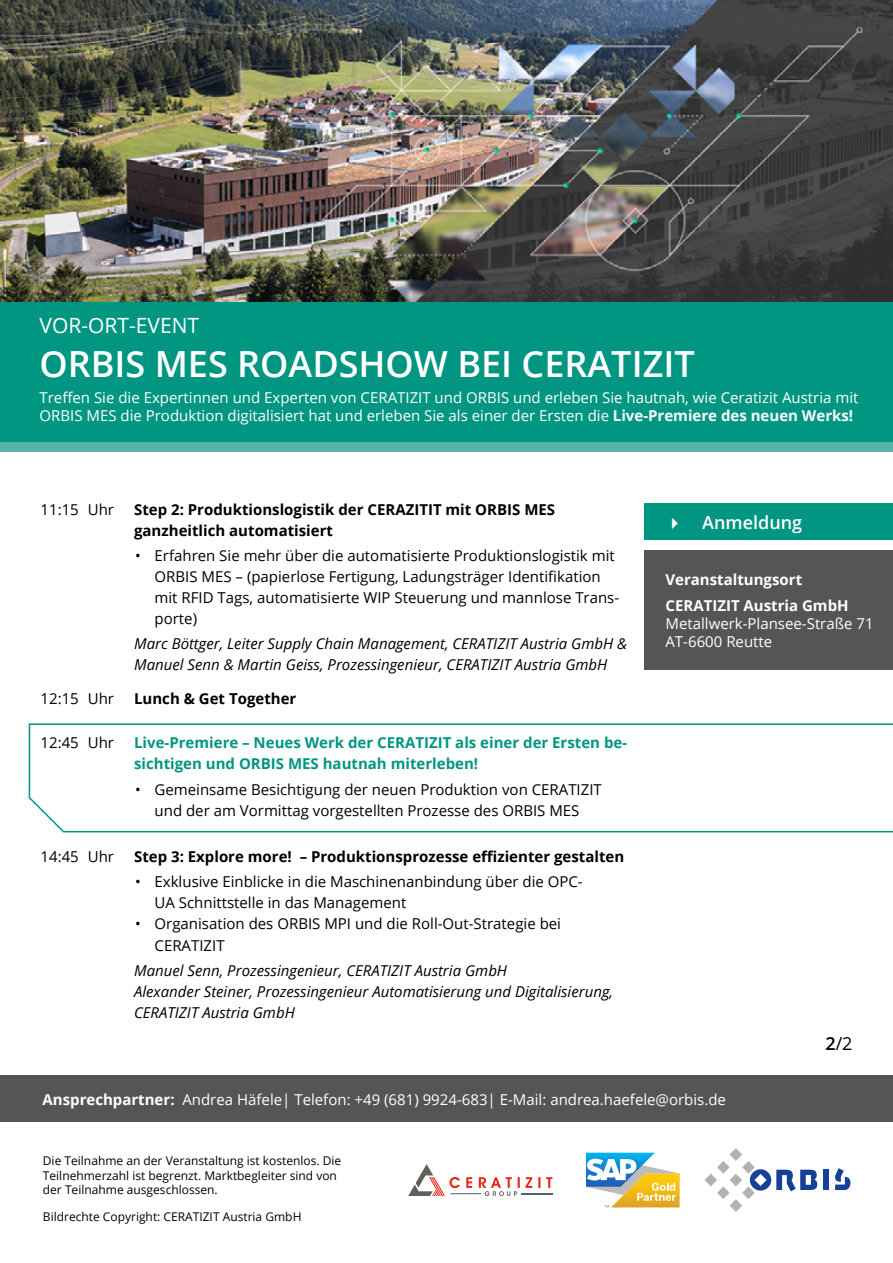
<style>
.page{position:relative;width:893px;height:1263px;background:#fff}
.page>*{position:absolute;margin:0;border:0;box-sizing:border-box;transform-origin:0 0}
.t1{font:600 36px "Open Sans";color:#fff}
.t2{font:21px "Open Sans";color:#fff}
.t3{font:600 18px "Open Sans";color:#fff}
.t4{font:18px "Open Sans";color:#000}
.t5{font:15px/21px "Open Sans";color:#000}
.t6{font:15px/18px "Open Sans";color:#fff}
.t7{font:italic 15px/21px "Open Sans";color:#000}
.t8{font:700 15px/21px "Open Sans";color:#000}
.t9{font:700 15px/21px "Open Sans";color:#009681}
.t10{font:700 15px/26.5px "Open Sans";color:#fff}
.t11{font:12px/14.4px "Open Sans";color:#000}
.s1{font-weight:700}
.s2{font-weight:600}
</style>
<div class="page">
<div style="left:0;top:298px;width:893px;height:145px;background:#009681"></div>
<div style="left:0;top:442px;width:893px;height:10px;background:#56b3a7"></div>
<div style="left:644px;top:503px;width:249px;height:37px;background:#009681"></div>
<div style="left:0;top:1076px;width:893px;height:46px;background:#555"></div>
<div style="left:823px;top:1170px;width:6px;height:20px;background:#164194"></div>
<svg style="left:704px;top:1148px;width:113px;height:64px"></svg>
<svg style="left:835px;top:1168px;width:15px;height:22px"></svg>
<div style="left:644px;top:551px;width:249px;height:119px;background:#555"></div>
<img style="left:0;top:0;width:893px;height:302px">
<svg style="left:586px;top:1153px;width:93px;height:54px"></svg>
<svg style="left:408px;top:1164px;width:144px;height:32px"></svg>
<svg style="left:28px;top:723px;width:865px;height:110px"></svg>
<h2 class="t2" style="left:40px;top:311px;width:161px">VOR-ORT-EVENT</h2>
<h1 class="t1" style="left:40px;top:339px;width:657px">ORBIS MES ROADSHOW BEI CERATIZIT</h1>
<p class="t6" style="left:40px;top:388px;width:820px">Treffen Sie die Expertinnen und Experten von CERATIZIT und ORBIS und erleben Sie hautnah, wie Ceratizit Austria mit<br>ORBIS MES die Produktion digitalisiert hat und erleben Sie als einer der Ersten die <span class="s1">Live-Premiere des neuen Werks!</span></p>
<p class="t5" style="left:41px;top:498px;width:75px">11:15 Uhr</p>
<p class="t8" style="left:134px;top:498px;width:423px">Step 2: Produktionslogistik der CERAZITIT mit ORBIS MES ganzheitlich automatisiert</p>
<p class="t5" style="left:155px;top:545px;width:466px;text-indent:-19px">• Erfahren Sie mehr über die automatisierte Produktionslogistik mit ORBIS MES – (papierlose Fertigung, Ladungsträger Identifikation mit RFID Tags, automatisierte WIP Steuerung und mannlose Trans&shy;porte)</p>
<p class="t7" style="left:134px;top:633px;width:495px">Marc Böttger, Leiter Supply Chain Management, CERATIZIT Austria GmbH &amp;<br>Manuel Senn &amp; Martin Geiss, Prozessingenieur, CERATIZIT Austria GmbH</p>
<p class="t5" style="left:41px;top:688px;width:75px">12:15 Uhr</p>
<p class="t8" style="left:134px;top:688px;width:164px">Lunch &amp; Get Together</p>
<p class="t5" style="left:41px;top:732px;width:75px">12:45 Uhr</p>
<p class="t9" style="left:134px;top:732px;width:495px">Live-Premiere – Neues Werk der CERATIZIT als einer der Ersten be&shy;sichtigen und ORBIS MES hautnah miterleben!</p>
<p class="t5" style="left:135px;top:778px;width:468px;text-align:center">• Gemeinsame Besichtigung der neuen Produktion von CERATIZIT und der am Vormittag vorgestellten Prozesse des ORBIS MES</p>
<p class="t5" style="left:41px;top:846px;width:75px">14:45 Uhr</p>
<p class="t8" style="left:134px;top:846px;width:492px">Step 3: Explore more! – Produktionsprozesse effizienter gestalten</p>
<p class="t5" style="left:155px;top:871px;width:430px;text-indent:-19px">• Exklusive Einblicke in die Maschinenanbindung über die OPC-<br>UA Schnittstelle in das Management</p>
<p class="t5" style="left:155px;top:913px;width:408px;text-indent:-20px">• Organisation des ORBIS MPI und die Roll-Out-Strategie bei<br>CERATIZIT</p>
<p class="t7" style="left:134px;top:959px;width:480px">Manuel Senn, Prozessingenieur, CERATIZIT Austria GmbH<br>Alexander Steiner, Prozessingenieur Automatisierung und Digitalisierung,<br>CERATIZIT Austria GmbH</p>
<p class="t3" style="left:665px;top:510px;width:138px">✔ Anmeldung</p>
<p class="t10" style="left:665px;top:566px;width:185px">Veranstaltungsort<br>CERATIZIT Austria GmbH</p>
<p class="t6" style="left:665px;top:614px;width:210px">Metallwerk-Plansee-Straße 71<br>AT-6600 Reutte</p>
<p class="t4" style="left:825px;top:1031px;width:29px"><span class="s2">2</span>/2</p>
<p class="t6" style="left:43px;top:1090px;width:685px"><span class="s1">Ansprechpartner:</span> Andrea Häfele| Telefon: +49 (681) 9924-683| E-Mail: andrea.haefele@orbis.de</p>
<p class="t11" style="left:43px;top:1153px;width:300px">Die Teilnahme an der Veranstaltung ist kostenlos. Die<br>Teilnehmerzahl ist begrenzt. Marktbegleiter sind von der Teilnahme ausgeschlossen.</p>
<p class="t11" style="left:43px;top:1209px;width:260px">Bildrechte Copyright: CERATIZIT Austria GmbH</p>
</div>
